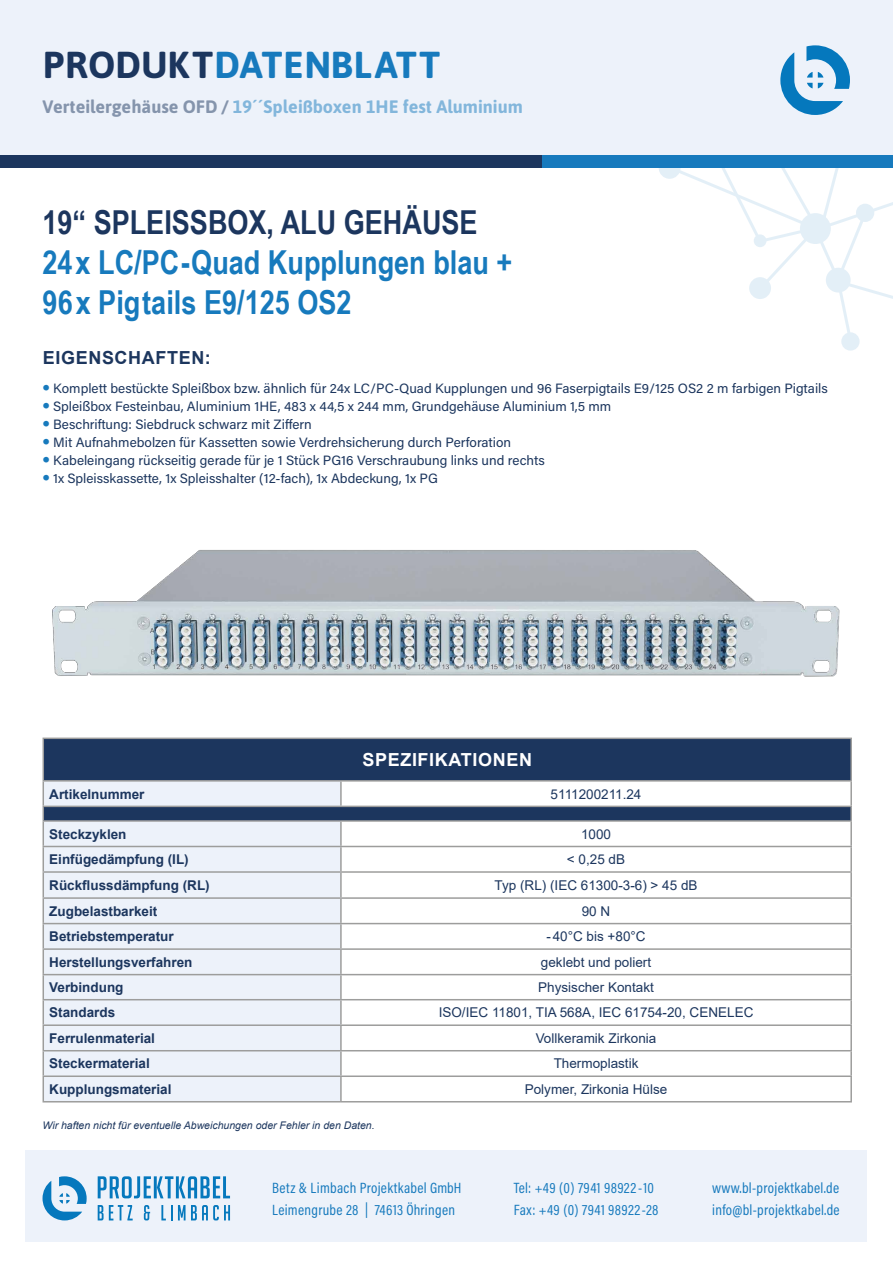
<style>
.page{position:relative;width:893px;height:1263px;background:#fff}
.page>*{position:absolute;margin:0;border:0;box-sizing:border-box;transform-origin:0 0}
.t1{font:700 37.5px "Asap";letter-spacing:.01em;color:#177abd}
.t2{font:700 33px/39.6px "Arial Narrow";color:#177abd}
.t3{font:700 33px "Arial Narrow";color:#1c365e}
.t4{font:700 18px "Asap";color:#177abd}
.t5{font:700 18px "Arial";letter-spacing:.035em;color:#fff}
.t6{font:700 18px "Arial";letter-spacing:.035em;color:#1c365e}
.t7{font:15px/22.5px "Acumin Pro Cond";letter-spacing:.02em;color:#177abd}
.t8{font:13.5px "Acumin Pro";color:#1c365e}
.t9{font:13.5px "Arial";color:#1c365e}
.t10{font:700 13.5px "Arial";color:#1c365e}
.t11{font:italic 10.5px "Arial";color:#1c365e}
.s1{color:#1c365e}
.s2{font-family:"Asap";font-size:22.5px;color:#177abd}
</style>
<div class="page">
<div style="left:0;top:0;width:893px;height:165px;background:#edf2fa"></div>
<div style="left:26px;top:1150px;width:841px;height:92px;background:#edf2fa"></div>
<svg style="left:43px;top:1176px;width:44px;height:44px"></svg>
<svg style="left:98px;top:1176px;width:132px;height:22px"></svg>
<svg style="left:98px;top:1205px;width:35px;height:15px"></svg>
<svg style="left:144px;top:1205px;width:6px;height:15px"></svg>
<svg style="left:161px;top:1205px;width:11px;height:15px"></svg>
<svg style="left:178px;top:1205px;width:52px;height:15px"></svg>
<svg style="left:780px;top:45px;width:70px;height:70px"></svg>
<div style="left:0;top:155px;width:694px;height:13px;background:#1c365e"></div>
<div style="left:542px;top:155px;width:351px;height:13px;background:#177abd"></div>
<div style="left:843px;top:334px;width:15px;height:15px;background:#e3eff7;border-radius:50%"></div>
<div style="left:841px;top:332px;width:19px;height:19px;border:3px solid #177abd;border-radius:50%"></div>
<svg style="left:659px;top:168px;width:234px;height:176px"></svg>
<svg style="left:660px;top:158px;width:19px;height:20px"></svg>
<div style="left:659px;top:157px;width:22px;height:22px;border:2px solid #177abd;border-radius:50%"></div>
<svg style="left:44px;top:739px;width:806px;height:81px;fill:#1c365e"></svg>
<svg style="left:44px;top:782px;width:297px;height:319px;background:#e3e9f2"></svg>
<hr style="left:43px;top:737px;width:298px;height:2px;background:#9d9d9c">
<hr style="left:43px;top:739px;width:1px;height:41px;background:#9d9d9c">
<hr style="left:341px;top:737px;width:511px;height:2px;background:#9d9d9c">
<hr style="left:850px;top:739px;width:2px;height:41px;background:#9d9d9c">
<hr style="left:43px;top:780px;width:298px;height:2px;background:#9d9d9c">
<hr style="left:341px;top:780px;width:511px;height:2px;background:#9d9d9c">
<hr style="left:340px;top:782px;width:2px;height:24px;background:#9d9d9c">
<hr style="left:850px;top:782px;width:2px;height:24px;background:#9d9d9c">
<hr style="left:43px;top:806px;width:298px;height:1px;background:#9d9d9c">
<hr style="left:341px;top:806px;width:511px;height:1px;background:#9d9d9c">
<svg style="left:850px;top:807px;width:2px;height:13px"></svg>
<hr style="left:43px;top:820px;width:298px;height:2px;background:#9d9d9c">
<hr style="left:341px;top:820px;width:511px;height:2px;background:#9d9d9c">
<hr style="left:340px;top:822px;width:2px;height:24px;background:#9d9d9c">
<hr style="left:850px;top:822px;width:2px;height:24px;background:#9d9d9c">
<hr style="left:43px;top:846px;width:298px;height:1px;background:#9d9d9c">
<hr style="left:341px;top:846px;width:511px;height:1px;background:#9d9d9c">
<hr style="left:340px;top:847px;width:2px;height:24px;background:#9d9d9c">
<hr style="left:850px;top:847px;width:2px;height:24px;background:#9d9d9c">
<hr style="left:43px;top:871px;width:298px;height:2px;background:#9d9d9c">
<hr style="left:341px;top:871px;width:511px;height:2px;background:#9d9d9c">
<hr style="left:340px;top:873px;width:2px;height:24px;background:#9d9d9c">
<hr style="left:850px;top:873px;width:2px;height:24px;background:#9d9d9c">
<hr style="left:43px;top:897px;width:298px;height:2px;background:#9d9d9c">
<hr style="left:341px;top:897px;width:511px;height:2px;background:#9d9d9c">
<hr style="left:340px;top:899px;width:2px;height:24px;background:#9d9d9c">
<hr style="left:850px;top:899px;width:2px;height:24px;background:#9d9d9c">
<hr style="left:43px;top:923px;width:298px;height:1px;background:#9d9d9c">
<hr style="left:341px;top:923px;width:511px;height:1px;background:#9d9d9c">
<hr style="left:340px;top:924px;width:2px;height:24px;background:#9d9d9c">
<hr style="left:850px;top:924px;width:2px;height:24px;background:#9d9d9c">
<hr style="left:43px;top:948px;width:298px;height:2px;background:#9d9d9c">
<hr style="left:341px;top:948px;width:511px;height:2px;background:#9d9d9c">
<hr style="left:340px;top:950px;width:2px;height:24px;background:#9d9d9c">
<hr style="left:850px;top:950px;width:2px;height:24px;background:#9d9d9c">
<hr style="left:43px;top:974px;width:298px;height:1px;background:#9d9d9c">
<hr style="left:341px;top:974px;width:511px;height:1px;background:#9d9d9c">
<hr style="left:340px;top:975px;width:2px;height:24px;background:#9d9d9c">
<hr style="left:850px;top:975px;width:2px;height:24px;background:#9d9d9c">
<hr style="left:43px;top:999px;width:298px;height:1px;background:#9d9d9c">
<hr style="left:341px;top:999px;width:511px;height:1px;background:#9d9d9c">
<hr style="left:340px;top:1000px;width:2px;height:24px;background:#9d9d9c">
<hr style="left:850px;top:1000px;width:2px;height:24px;background:#9d9d9c">
<hr style="left:43px;top:1024px;width:298px;height:2px;background:#9d9d9c">
<hr style="left:341px;top:1024px;width:511px;height:2px;background:#9d9d9c">
<hr style="left:340px;top:1026px;width:2px;height:24px;background:#9d9d9c">
<hr style="left:850px;top:1026px;width:2px;height:24px;background:#9d9d9c">
<hr style="left:43px;top:1050px;width:298px;height:1px;background:#9d9d9c">
<hr style="left:341px;top:1050px;width:511px;height:1px;background:#9d9d9c">
<hr style="left:340px;top:1051px;width:2px;height:24px;background:#9d9d9c">
<hr style="left:850px;top:1051px;width:2px;height:24px;background:#9d9d9c">
<hr style="left:43px;top:1075px;width:298px;height:2px;background:#9d9d9c">
<svg style="left:43px;top:782px;width:1px;height:319px"></svg>
<hr style="left:341px;top:1075px;width:511px;height:2px;background:#9d9d9c">
<hr style="left:340px;top:1077px;width:2px;height:24px;background:#9d9d9c">
<hr style="left:850px;top:1077px;width:2px;height:24px;background:#9d9d9c">
<hr style="left:43px;top:1101px;width:298px;height:1px;background:#9d9d9c">
<hr style="left:341px;top:1101px;width:511px;height:1px;background:#9d9d9c">
<img style="left:52px;top:550px;width:788px;height:127px">
<h1 class="t1" style="left:43px;top:38px;width:399px"><span class="s1">PRODUKT</span>DATENBLATT</h1>
<h3 class="t4" style="left:43px;top:93px;width:482px"><span class="s1">Verteilergehäuse OFD /</span> 19´´Spleißboxen 1HE fest Aluminium</h3>
<h2 class="t3" style="left:43px;top:198px;width:437px">19“ SPLEISSBOX, ALU GEHÄUSE</h2>
<h2 class="t2" style="left:43px;top:241px;width:471px">24x LC/PC-Quad Kupplungen blau +<br>96x Pigtails E9/125 OS2</h2>
<h3 class="t6" style="left:43px;top:345px;width:169px">EIGENSCHAFTEN:</h3>
<p class="t8" style="left:43px;top:379px;width:787px"><span class="s2">•</span> Komplett bestückte Spleißbox bzw. ähnlich für 24x LC/PC-Quad Kupplungen und 96 Faserpigtails E9/125 OS2 2 m farbigen Pigtails</p>
<p class="t8" style="left:43px;top:397px;width:570px"><span class="s2">•</span> Spleißbox Festeinbau, Aluminium 1HE, 483 x 44,5 x 244 mm, Grundgehäuse Aluminium 1,5 mm</p>
<p class="t8" style="left:43px;top:415px;width:271px"><span class="s2">•</span> Beschriftung: Siebdruck schwarz mit Ziffern</p>
<p class="t8" style="left:43px;top:433px;width:470px"><span class="s2">•</span> Mit Aufnahmebolzen für Kassetten sowie Verdrehsicherung durch Perforation</p>
<p class="t8" style="left:43px;top:451px;width:504px"><span class="s2">•</span> Kabeleingang rückseitig gerade für je 1 Stück PG16 Verschraubung links und rechts</p>
<p class="t8" style="left:43px;top:469px;width:397px"><span class="s2">•</span> 1x Spleisskassette, 1x Spleisshalter (12-fach), 1x Abdeckung, 1x PG</p>
<h3 class="t5" style="left:362px;top:747px;width:171px">SPEZIFIKATIONEN</h3>
<p class="t10" style="left:49px;top:784px;width:97px">Artikelnummer</p>
<p class="t9" style="left:551px;top:784px;width:92px">5111200211.24</p>
<p class="t10" style="left:49px;top:824px;width:79px">Steckzyklen</p>
<p class="t9" style="left:581px;top:825px;width:32px">1000</p>
<p class="t10" style="left:49px;top:850px;width:141px">Einfügedämpfung (IL)</p>
<p class="t9" style="left:567px;top:850px;width:60px">&lt; 0,25 dB</p>
<p class="t10" style="left:49px;top:876px;width:162px">Rückflussdämpfung (RL)</p>
<p class="t9" style="left:495px;top:876px;width:204px">Typ (RL) (IEC 61300-3-6) &gt; 45 dB</p>
<p class="t10" style="left:49px;top:901px;width:110px">Zugbelastbarkeit</p>
<p class="t9" style="left:582px;top:902px;width:30px">90 N</p>
<p class="t10" style="left:49px;top:927px;width:126px">Betriebstemperatur</p>
<p class="t9" style="left:546px;top:927px;width:101px">-40°C bis +80°C</p>
<p class="t10" style="left:49px;top:952px;width:145px">Herstellungsverfahren</p>
<p class="t9" style="left:541px;top:953px;width:112px">geklebt und poliert</p>
<p class="t10" style="left:49px;top:978px;width:76px">Verbindung</p>
<p class="t9" style="left:538px;top:978px;width:117px">Physischer Kontakt</p>
<p class="t10" style="left:49px;top:1003px;width:68px">Standards</p>
<p class="t9" style="left:439px;top:1003px;width:316px">ISO/IEC 11801, TIA 568A, IEC 61754-20, CENELEC</p>
<p class="t10" style="left:49px;top:1029px;width:107px">Ferrulenmaterial</p>
<p class="t9" style="left:536px;top:1029px;width:122px">Vollkeramik Zirkonia</p>
<p class="t10" style="left:49px;top:1054px;width:102px">Steckermaterial</p>
<p class="t9" style="left:554px;top:1054px;width:86px">Thermoplastik</p>
<p class="t10" style="left:49px;top:1080px;width:124px">Kupplungsmaterial</p>
<p class="t9" style="left:525px;top:1080px;width:144px">Polymer, Zirkonia Hülse</p>
<p class="t11" style="left:43px;top:1118px;width:334px">Wir haften nicht für eventuelle Abweichungen oder Fehler in den Daten.</p>
<p class="t7" style="left:514px;top:1176px;width:146px">Tel: +49 (0) 7941 98922-10<br>Fax: +49 (0) 7941 98922-28</p>
<p class="t7" style="left:272px;top:1176px;width:191px">Betz &amp; Limbach Projektkabel GmbH<br>Leimengrube 28 | 74613 Öhringen</p>
<p class="t7" style="left:712px;top:1176px;width:129px">www.bl-projektkabel.de info@bl-projektkabel.de</p>
</div>
